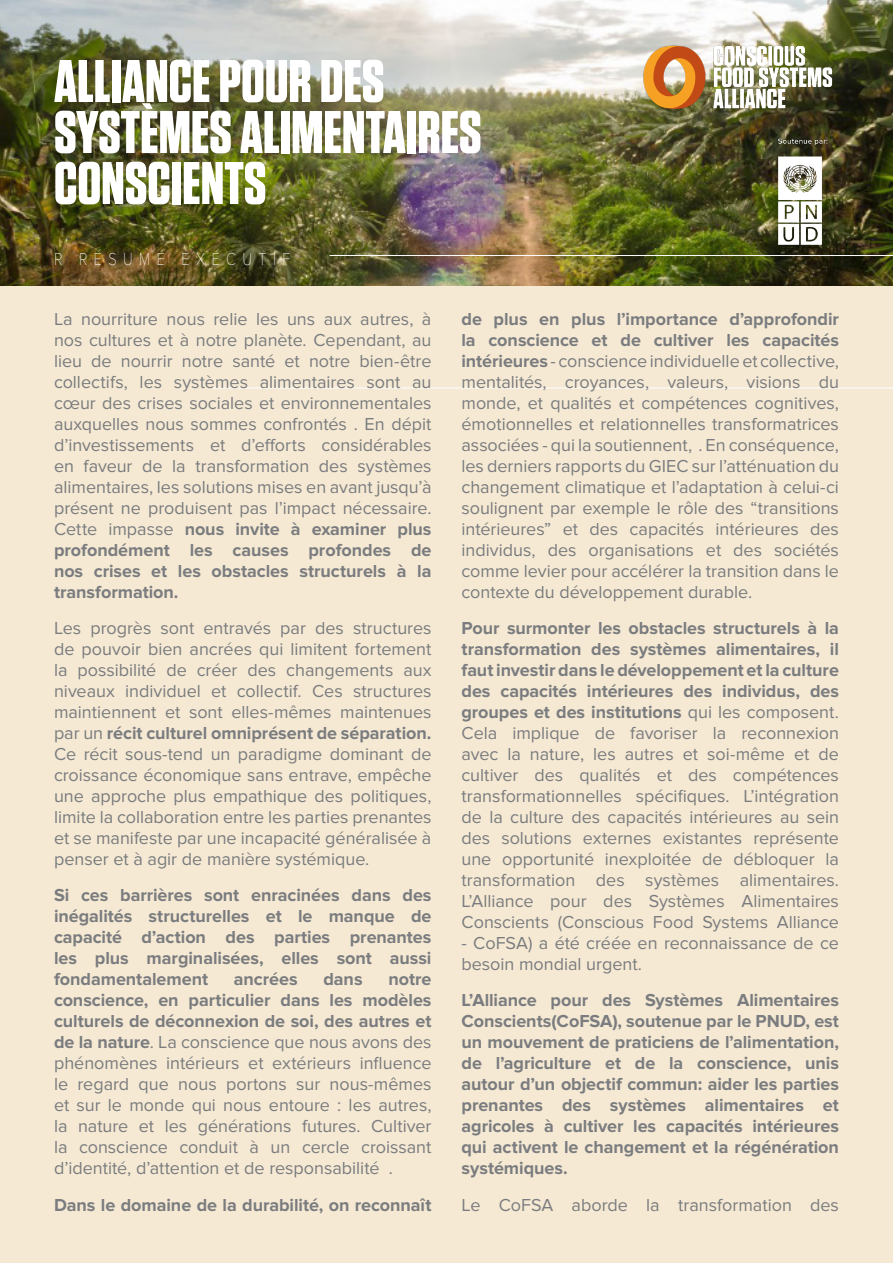
<style>
.page{position:relative;width:893px;height:1263px;background:#f5e9d3}
.page>*{position:absolute;margin:0;border:0;box-sizing:border-box;transform-origin:0 0}
.t1{font:700 60px "Tungsten";color:#fff}
.Texto_de_cuerpo_con{font:18px/21px "Proxima Nova";color:#7a7c7f;text-align:justify}
.Texto_de_cuerpo_con-2{font:700 18px/21px "Proxima Nova";letter-spacing:-.005em;color:#7a7c7f;text-align:justify}
.Detalle_de_página{font:100 18px "Proxima Nova T";letter-spacing:.45em;color:#fff;scale:.8 1}
.s1{font-weight:700}
</style>
<div class="page">
<hr style="left:213px;top:388px;width:680px;height:1px;background:#fff">
<img style="left:0;top:0;width:893px;height:285px">
<hr style="left:330px;top:255px;width:563px;height:1px;background:#fff">
<img style="left:641px;top:45px;width:201px;height:71px">
<img style="left:767px;top:135px;width:69px;height:115px">
<p class="t1" style="left:54px;top:49px;width:332px">ALLIANCE POUR DES</p>
<p class="t1" style="left:54px;top:100px;width:429px">SYSTÈMES ALIMENTAIRES</p>
<p class="t1" style="left:54px;top:151px;width:214px">CONSCIENTS</p>
<p class="Detalle_de_página" style="left:54px;top:245px;width:297px">R RÉSUMÉ EXÉCUTIF</p>
<p class="Texto_de_cuerpo_con" style="left:54px;top:308px;width:379px">La nourriture nous relie les uns aux autres, à nos cultures et à notre planète. Cependant, au lieu de nourrir notre santé et notre bien-être collectifs, les systèmes alimentaires sont au cœur des crises sociales et environnementales auxquelles nous sommes confrontés . En dépit d’investissements et d’efforts considérables en faveur de la transformation des systèmes alimentaires, les solutions mises en avant jusqu’à présent ne produisent pas l’impact nécessaire.<br>Cette impasse <span class="s1">nous invite à examiner plus profondément les causes profondes de nos crises et les obstacles structurels à la transformation.</span></p>
<p class="Texto_de_cuerpo_con" style="left:54px;top:618px;width:379px">Les progrès sont entravés par des structures de pouvoir bien ancrées qui limitent fortement la possibilité de créer des changements aux niveaux individuel et collectif. Ces structures maintiennent et sont elles-mêmes maintenues par un <span class="s1">récit culturel omniprésent de séparation.<br></span>Ce récit sous-tend un paradigme dominant de croissance économique sans entrave, empêche une approche plus empathique des politiques, limite la collaboration entre les parties prenantes et se manifeste par une incapacité généralisée à penser et à agir de manière systémique.</p>
<p class="Texto_de_cuerpo_con-2" style="left:54px;top:885px;width:379px">Si ces barrières sont enracinées dans des inégalités structurelles et le manque de capacité d’action des parties prenantes les plus marginalisées, elles sont aussi fondamentalement</p>
<p class="Texto_de_cuerpo_con-2" style="left:234px;top:969px;width:65px">ancrées</p>
<p class="Texto_de_cuerpo_con-2" style="left:323px;top:969px;width:41px">dans</p>
<p class="Texto_de_cuerpo_con" style="left:54px;top:969px;width:379px;text-indent:334px"><span class="s1">notre conscience, en particulier dans les modèles culturels de déconnexion de soi, des autres et de la nature</span>. La conscience que nous avons des phénomènes intérieurs et extérieurs influence le regard que nous portons sur nous-mêmes et sur le monde qui nous entoure : les autres, la nature et les générations futures. Cultiver la conscience conduit à un cercle croissant d’identité, d’attention et de responsabilité .</p>
<p class="Texto_de_cuerpo_con-2" style="left:54px;top:1194px;width:379px">Dans le domaine de la durabilité, on reconnaît</p>
<p class="Texto_de_cuerpo_con" style="left:461px;top:308px;width:379px"><span class="s1">de plus en plus l’importance d’approfondir la conscience et de cultiver les capacités intérieures</span> - conscience individuelle et collective, mentalités, croyances, valeurs, visions du monde, et qualités et compétences cognitives, émotionnelles et relationnelles transformatrices associées - qui la soutiennent, . En conséquence, les derniers rapports du GIEC sur l’atténuation du changement climatique et l’adaptation à celui-ci soulignent par exemple le rôle des “transitions intérieures” et des capacités intérieures des individus, des organisations et des sociétés comme levier pour accélérer la transition dans le contexte du développement durable.</p>
<p class="Texto_de_cuerpo_con" style="left:461px;top:618px;width:379px"><span class="s1">Pour surmonter les obstacles structurels à la transformation des systèmes alimentaires, il faut investir dans le développement et la culture des capacités intérieures des individus, des groupes et des institutions</span> qui les composent.<br>Cela implique de favoriser la reconnexion avec la nature, les autres et soi-même et de cultiver des qualités et des compétences transformationnelles spécifiques. L’intégration de la culture des capacités intérieures au sein des solutions externes existantes représente une opportunité inexploitée de débloquer la transformation des systèmes alimentaires.<br>L’Alliance pour des Systèmes Alimentaires Conscients (Conscious Food Systems Alliance</p>
<p class="Texto_de_cuerpo_con" style="left:461px;top:933px;width:379px">- CoFSA) a été créée en reconnaissance de ce besoin mondial urgent.</p>
<p class="Texto_de_cuerpo_con-2" style="left:461px;top:990px;width:379px">L’Alliance pour des Systèmes Alimentaires Conscients(CoFSA), soutenue par le PNUD, est un mouvement de praticiens de l’alimentation, de l’agriculture et de la conscience, unis autour d’un objectif commun: aider les parties prenantes des systèmes alimentaires et agricoles à cultiver les capacités intérieures qui activent le changement et la régénération systémiques.</p>
<p class="Texto_de_cuerpo_con" style="left:461px;top:1194px;width:379px">Le CoFSA aborde la transformation des</p>
</div>
